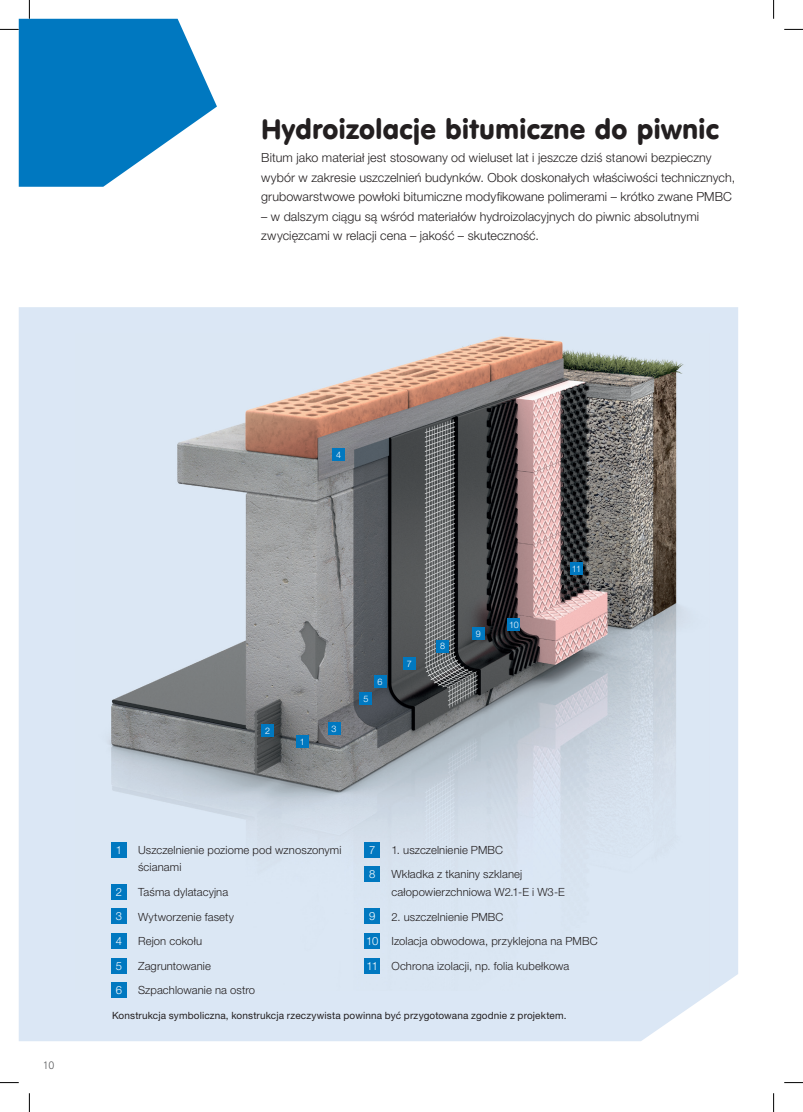
<style>
.page{position:relative;width:803px;height:1112px;background:#fff}
.page>*{position:absolute;margin:0;border:0;box-sizing:border-box;transform-origin:0 0}
.t1{font:27.5px "VAG Rounded EU";letter-spacing:.005em;color:#231f20}
.t2{font:300 12.5px/19.5px "Helvetica Neue LT Pro";letter-spacing:.005em;color:#231f20}
.t3{font:300 11.25px/17.5px "Helvetica Neue LT Pro";letter-spacing:.01em;color:#231f20}
.t4{font:300 11.25px "Helvetica Neue LT Pro";color:#fff}
.t5{font:300 11.25px "Frutiger Next LTW1 G";color:#57585a}
.t6{font:10px "Helvetica Neue LT Pro";letter-spacing:.01em;color:#231f20}
.t7{font:300 9px "Helvetica Neue LT Pro";color:#fff}
.s1{color:#fff}
</style>
<div class="page">
<div style="left:19px;top:307px;width:719px;height:733px;background:#dbe7f5"></div>
<img style="left:75px;top:333px;width:635px;height:657px">
<div style="left:296px;top:735px;width:13px;height:13px;background:#0078c0"></div>
<div style="left:261px;top:724px;width:13px;height:13px;background:#0078c0"></div>
<div style="left:328px;top:722px;width:12px;height:13px;background:#0078c0"></div>
<div style="left:332px;top:448px;width:13px;height:13px;background:#0078c0"></div>
<div style="left:359px;top:692px;width:13px;height:12px;background:#0078c0"></div>
<div style="left:374px;top:675px;width:12px;height:12px;background:#0078c0"></div>
<div style="left:403px;top:657px;width:13px;height:13px;background:#0078c0"></div>
<div style="left:436px;top:639px;width:13px;height:13px;background:#0078c0"></div>
<div style="left:472px;top:627px;width:13px;height:12px;background:#0078c0"></div>
<div style="left:507px;top:618px;width:13px;height:13px;background:#0078c0"></div>
<div style="left:570px;top:561px;width:13px;height:13px;background:#0078c0"></div>
<div style="left:111px;top:841px;width:16px;height:16px;background:#0078c0"></div>
<div style="left:111px;top:883px;width:16px;height:16px;background:#0078c0"></div>
<div style="left:111px;top:908px;width:16px;height:16px;background:#0078c0"></div>
<div style="left:111px;top:932px;width:16px;height:16px;background:#0078c0"></div>
<div style="left:111px;top:957px;width:16px;height:16px;background:#0078c0"></div>
<div style="left:111px;top:981px;width:16px;height:16px;background:#0078c0"></div>
<div style="left:364px;top:841px;width:16px;height:16px;background:#0078c0"></div>
<div style="left:364px;top:866px;width:16px;height:16px;background:#0078c0"></div>
<div style="left:364px;top:908px;width:16px;height:16px;background:#0078c0"></div>
<div style="left:364px;top:932px;width:16px;height:16px;background:#0078c0"></div>
<div style="left:364px;top:957px;width:16px;height:16px;background:#0078c0"></div>
<svg style="left:784px;top:29px;width:19px;height:1px"></svg>
<svg style="left:0;top:1082px;width:19px;height:1px"></svg>
<svg style="left:784px;top:1082px;width:19px;height:1px"></svg>
<svg style="left:0;top:0;width:217px;height:187px"></svg>
<svg style="left:29px;top:1093px;width:1px;height:18px"></svg>
<svg style="left:773px;top:0;width:1px;height:19px"></svg>
<svg style="left:773px;top:1093px;width:1px;height:18px"></svg>
<h1 class="t1" style="left:261px;top:113px;width:459px">Hydroizolacje bitumiczne do piwnic</h1>
<p class="t2" style="left:261px;top:148px;width:475px">Bitum jako materiał jest stosowany od wieluset lat i jeszcze dziś stanowi bezpieczny wybór w zakresie uszczelnień budynków. Obok doskonałych właściwości technicznych, grubowarstwowe powłoki bitumiczne modyfikowane polimerami – krótko zwane PMBC</p>
<p class="t2" style="left:261px;top:206px;width:439px">– w dalszym ciągu są wśród materiałów hydroizolacyjnych do piwnic absolutnymi zwycięzcami w relacji cena – jakość – skuteczność.</p>
<p class="t5" style="left:43px;top:1058px;width:13px">10</p>
<p class="t7" style="left:336px;top:449px;width:7px">4</p>
<p class="t7" style="left:265px;top:725px;width:7px">2</p>
<p class="t7" style="left:332px;top:723px;width:7px">3</p>
<p class="t7" style="left:300px;top:736px;width:7px">1</p>
<p class="t7" style="left:363px;top:693px;width:7px">5</p>
<p class="t7" style="left:377px;top:675px;width:7px">6</p>
<p class="t7" style="left:407px;top:658px;width:7px">7</p>
<p class="t7" style="left:440px;top:640px;width:7px">8</p>
<p class="t7" style="left:476px;top:627px;width:7px">9</p>
<p class="t7" style="left:509px;top:619px;width:11px">10</p>
<p class="t7" style="left:572px;top:562px;width:11px">11</p>
<p class="t4" style="left:369px;top:842px;width:8px">7</p>
<p class="t3" style="left:391px;top:840px;width:113px">1. uszczelnienie PMBC</p>
<p class="t4" style="left:369px;top:867px;width:8px">8</p>
<p class="t3" style="left:391px;top:865px;width:175px">Wkładka z tkaniny szklanej całopowierzchniowa W2.1-E i W3-E</p>
<p class="t4" style="left:369px;top:909px;width:8px">9</p>
<p class="t4" style="left:116px;top:842px;width:8px">1</p>
<p class="t3" style="left:138px;top:840px;width:205px">Uszczelnienie poziome pod wznoszonymi ścianami</p>
<p class="t4" style="left:116px;top:884px;width:8px">2</p>
<p class="t3" style="left:138px;top:882px;width:92px">Taśma dylatacyjna</p>
<p class="t4" style="left:116px;top:909px;width:8px">3</p>
<p class="t3" style="left:138px;top:907px;width:97px">Wytworzenie fasety</p>
<p class="t4" style="left:116px;top:933px;width:8px">4</p>
<p class="t3" style="left:138px;top:931px;width:66px">Rejon cokołu</p>
<p class="t4" style="left:116px;top:958px;width:8px">5</p>
<p class="t3" style="left:138px;top:956px;width:74px">Zagruntowanie</p>
<p class="t4" style="left:116px;top:983px;width:8px">6</p>
<p class="t3" style="left:138px;top:981px;width:119px">Szpachlowanie na ostro</p>
<p class="t3" style="left:366px;top:903px;width:233px;line-height:24.6px;text-indent:25px">2. uszczelnienie PMBC<br><span class="s1">10</span> Izolacja obwodowa, przyklejona na PMBC<br><span class="s1">11</span> Ochrona izolacji, np. folia kubełkowa</p>
<p class="t6" style="left:112px;top:1008px;width:456px">Konstrukcja symboliczna, konstrukcja rzeczywista powinna być przygotowana zgodnie z projektem.</p>
</div>
